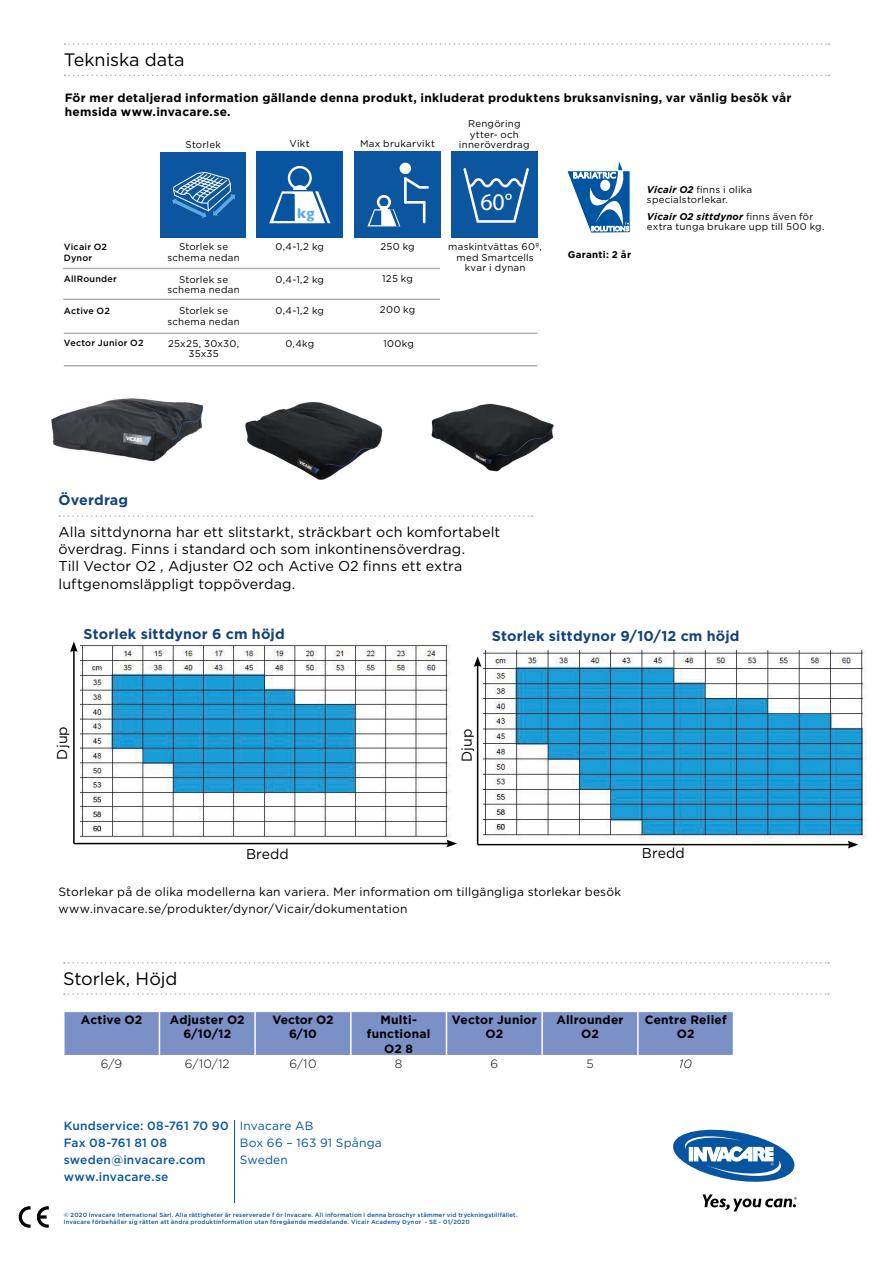
<style>
.page{position:relative;width:893px;height:1263px;background:#fff}
.page>*{position:absolute;margin:0;border:0;box-sizing:border-box;transform-origin:0 0}
.t1{font:23.85px "Myriad Pro";color:#fff}
.t2{font:18px "Gotham";letter-spacing:-.005em;color:#000}
.t3{font:700 14.4px "Gill Sans";color:#5dace0}
.t4{font:14.25px/17.2px "Gotham";letter-spacing:.01em;color:#000}
.t5{font:700 14.25px "Gotham";letter-spacing:.01em;color:#14427a}
.t6{font:700 12px/14.4px "Gotham";letter-spacing:.02em;color:#000;text-align:center}
.t7{font:12px/17.2px "Gotham";letter-spacing:.015em;color:#000}
.t8{font:500 12px/17.2px "Gotham";letter-spacing:.02em;color:#0755a0}
.t9{font:12px/17.2px "Gotham";letter-spacing:.02em;color:#0755a0}
.t10{font:300 12px "Gotham";color:#000}
.t11{font:700 12px/14.4px "Gotham";color:#000;text-align:center}
.t12{font:italic 300 12px "Gotham";color:#000}
.t13{font:9.75px/10.5px "Gotham";letter-spacing:.025em;color:#000;text-align:center}
.t14{font:700 9.75px "Gotham";letter-spacing:.03em;color:#000}
.t15{font:500 9px/10.5px "Gotham";letter-spacing:.025em;color:#000}
.t16{font:500 6px/7.2px "Gotham";letter-spacing:.025em;color:#0755a0}
.s1{font-weight:700;font-style:italic}
</style>
<div class="page">
<hr style="left:64px;top:333px;width:473px;height:1px;background:#b2b1b1">
<hr style="left:64px;top:365px;width:473px;height:1px;background:#b2b1b1">
<hr style="left:63px;top:298px;width:377px;height:2px;background:#b2b1b1">
<hr style="left:63px;top:268px;width:377px;height:1px;background:#b2b1b1">
<svg style="left:37px;top:1206px;width:12px;height:22px"></svg>
<svg style="left:19px;top:1206px;width:12px;height:22px"></svg>
<hr style="left:234px;top:1120px;width:1px;height:82px;background:#0755a0">
<svg style="left:65px;top:43px;width:764px;height:2px"></svg>
<svg style="left:65px;top:75px;width:764px;height:1px"></svg>
<svg style="left:64px;top:962px;width:765px;height:1px"></svg>
<svg style="left:64px;top:993px;width:765px;height:2px"></svg>
<div style="left:257px;top:151px;width:86px;height:87px;background:#0755a0"></div>
<svg style="left:269px;top:166px;width:61px;height:57px"></svg>
<div style="left:354px;top:151px;width:87px;height:87px;background:#0c56a0"></div>
<div style="left:377px;top:195px;width:14px;height:14px;border:3px solid #fff;border-radius:50%"></div>
<svg style="left:367px;top:209px;width:33px;height:17px"></svg>
<div style="left:400px;top:163px;width:11px;height:11px;background:#fff;border-radius:50%"></div>
<hr style="left:404px;top:179px;width:3px;height:23px;background:#fff">
<svg style="left:404px;top:177px;width:25px;height:13px"></svg>
<hr style="left:405px;top:201px;width:19px;height:3px;background:#fff">
<hr style="left:423px;top:202px;width:2px;height:20px;background:#fff">
<div style="left:451px;top:151px;width:86px;height:87px;background:#0c56a0"></div>
<svg style="left:463px;top:168px;width:66px;height:55px"></svg>
<svg style="left:59px;top:515px;width:473px;height:2px"></svg>
<svg style="left:64px;top:1011px;width:669px;height:45px;background:#8396ca"></svg>
<div style="left:161px;top:152px;width:85px;height:86px;background:#0c56a0"></div>
<svg style="left:172px;top:172px;width:63px;height:46px"></svg>
<svg style="left:567px;top:160px;width:64px;height:73px"></svg>
<img style="left:245px;top:401px;width:138px;height:79px">
<img style="left:52px;top:399px;width:151px;height:61px">
<img style="left:431px;top:403px;width:123px;height:69px">
<img style="left:81px;top:644px;width:370px;height:197px">
<img style="left:483px;top:650px;width:383px;height:189px">
<hr style="left:73px;top:650px;width:2px;height:193px;background:#000">
<svg style="left:70px;top:641px;width:8px;height:11px"></svg>
<hr style="left:477px;top:665px;width:1px;height:180px;background:#000">
<svg style="left:474px;top:656px;width:7px;height:11px"></svg>
<hr style="left:74px;top:843px;width:375px;height:1px;background:#000">
<svg style="left:447px;top:840px;width:10px;height:7px"></svg>
<hr style="left:478px;top:844px;width:372px;height:1px;background:#000">
<svg style="left:848px;top:841px;width:10px;height:7px"></svg>
<svg style="left:673px;top:1129px;width:122px;height:53px"></svg>
<svg style="left:703px;top:1194px;width:94px;height:17px"></svg>
<h2 class="t2" style="left:64px;top:48px;width:122px">Tekniska data</h2>
<p class="t6" style="left:65px;top:90px;width:728px;text-align:left">För mer detaljerad information gällande denna produkt, inkluderat produktens bruksanvisning, var vänlig besök vår hemsida www.invacare.se.</p>
<p class="t13" style="left:186px;top:139px;width:37px">Storlek</p>
<p class="t15" style="left:64px;top:241px;width:45px">Vicair O2<br>Dynor</p>
<p class="t15" style="left:64px;top:273px;width:55px">AllRounder</p>
<p class="t15" style="left:64px;top:305px;width:48px">Active O2</p>
<p class="t15" style="left:64px;top:338px;width:81px">Vector Junior O2</p>
<p class="t13" style="left:167px;top:241px;width:74px">Storlek se schema nedan</p>
<p class="t13" style="left:167px;top:274px;width:74px">Storlek se schema nedan</p>
<p class="t13" style="left:167px;top:305px;width:74px">Storlek se schema nedan</p>
<p class="t13" style="left:168px;top:338px;width:73px">25x25, 30x30,<br>35x35</p>
<p class="t13" style="left:290px;top:138px;width:22px">Vikt</p>
<p class="t13" style="left:360px;top:138px;width:76px">Max brukarvikt</p>
<p class="t13" style="left:459px;top:118px;width:72px">Rengöring ytter- och inneröverdrag</p>
<h3 class="t3" style="left:297px;top:202px;width:19px">kg</h3>
<p class="t13" style="left:276px;top:241px;width:50px">0,4-1,2 kg</p>
<p class="t13" style="left:276px;top:274px;width:50px">0,4-1,2 kg</p>
<p class="t13" style="left:276px;top:305px;width:50px">0,4-1,2 kg</p>
<p class="t13" style="left:285px;top:338px;width:30px">0,4kg</p>
<p class="t13" style="left:383px;top:338px;width:32px">100kg</p>
<p class="t13" style="left:380px;top:241px;width:36px">250 kg</p>
<p class="t13" style="left:382px;top:273px;width:32px">125 kg</p>
<p class="t13" style="left:380px;top:304px;width:37px">200 kg</p>
<h1 class="t1" style="left:480px;top:187px;width:34px">60°</h1>
<p class="t13" style="left:448px;top:241px;width:95px">maskintvättas 60º, med Smartcells kvar i dynan</p>
<p class="t14" style="left:568px;top:248px;width:65px">Garanti: 2 år</p>
<p class="t13" style="left:647px;top:184px;width:107px;text-align:left"><span class="s1">Vicair O2</span> finns i olika specialstorlekar.</p>
<p class="t13" style="left:647px;top:211px;width:179px;text-align:left"><span class="s1">Vicair O2 sittdynor</span> finns även för extra tunga brukare upp till 500 kg.</p>
<h3 class="t5" style="left:59px;top:490px;width:71px">Överdrag</h3>
<h3 class="t4" style="left:59px;top:523px;width:443px">Alla sittdynorna har ett slitstarkt, sträckbart och komfortabelt överdrag. Finns i standard och som inkontinensöverdrag.<br>Till Vector O2 , Adjuster O2 och Active O2 finns ett extra luftgenomsläppligt toppöverdag.</h3>
<h3 class="t5" style="left:84px;top:624px;width:203px">Storlek sittdynor 6 cm höjd</h3>
<h3 class="t5" style="left:492px;top:626px;width:249px">Storlek sittdynor 9/10/12 cm höjd</h3>
<h3 class="t4" style="left:53px;top:760px;width:35px;rotate:-90deg">Djup</h3>
<h3 class="t4" style="left:458px;top:762px;width:35px;rotate:-90deg">Djup</h3>
<h3 class="t4" style="left:246px;top:845px;width:44px">Bredd</h3>
<h3 class="t4" style="left:642px;top:844px;width:44px">Bredd</h3>
<p class="t7" style="left:59px;top:883px;width:564px">Storlekar på de olika modellerna kan variera. Mer information om tillgängliga storlekar besök www.invacare.se/produkter/dynor/Vicair/dokumentation</p>
<h2 class="t2" style="left:63px;top:967px;width:116px">Storlek, Höjd</h2>
<p class="t6" style="left:81px;top:1012px;width:63px">Active O2</p>
<p class="t6" style="left:170px;top:1012px;width:76px">Adjuster O2<br>6/10/12</p>
<p class="t11" style="left:272px;top:1012px;width:63px">Vector O2<br>6/10</p>
<p class="t6" style="left:367px;top:1012px;width:65px">Multi&shy;functional<br>O2 8</p>
<p class="t6" style="left:452px;top:1012px;width:86px">Vector Junior<br>O2</p>
<p class="t6" style="left:556px;top:1012px;width:69px">Allrounder<br>O2</p>
<p class="t6" style="left:645px;top:1012px;width:83px">Centre Relief<br>O2</p>
<p class="t10" style="left:101px;top:1056px;width:23px">6/9</p>
<p class="t10" style="left:185px;top:1056px;width:46px">6/10/12</p>
<p class="t10" style="left:289px;top:1056px;width:29px">6/10</p>
<p class="t10" style="left:395px;top:1056px;width:9px">8</p>
<p class="t10" style="left:490px;top:1056px;width:9px">6</p>
<p class="t10" style="left:586px;top:1056px;width:9px">5</p>
<p class="t12" style="left:679px;top:1056px;width:14px">10</p>
<p class="t8" style="left:64px;top:1117px;width:167px">Kundservice: 08-761 70 90<br>Fax 08-761 81 08 sweden@invacare.com www.invacare.se</p>
<p class="t9" style="left:240px;top:1116px;width:144px">Invacare AB<br>Box 66 – 163 91 Spånga<br>Sweden</p>
<p class="t16" style="left:64px;top:1211px;width:455px">© 2020 Invacare International Sàrl. Alla rättigheter är reserverade f ör Invacare. All information i denna broschyr stämmer vid tryckningstillfället.<br>Invacare förbehåller sig rätten att ändra produktinformation utan föregående meddelande. Vicair Academy Dynor - SE - 01/2020</p>
</div>
